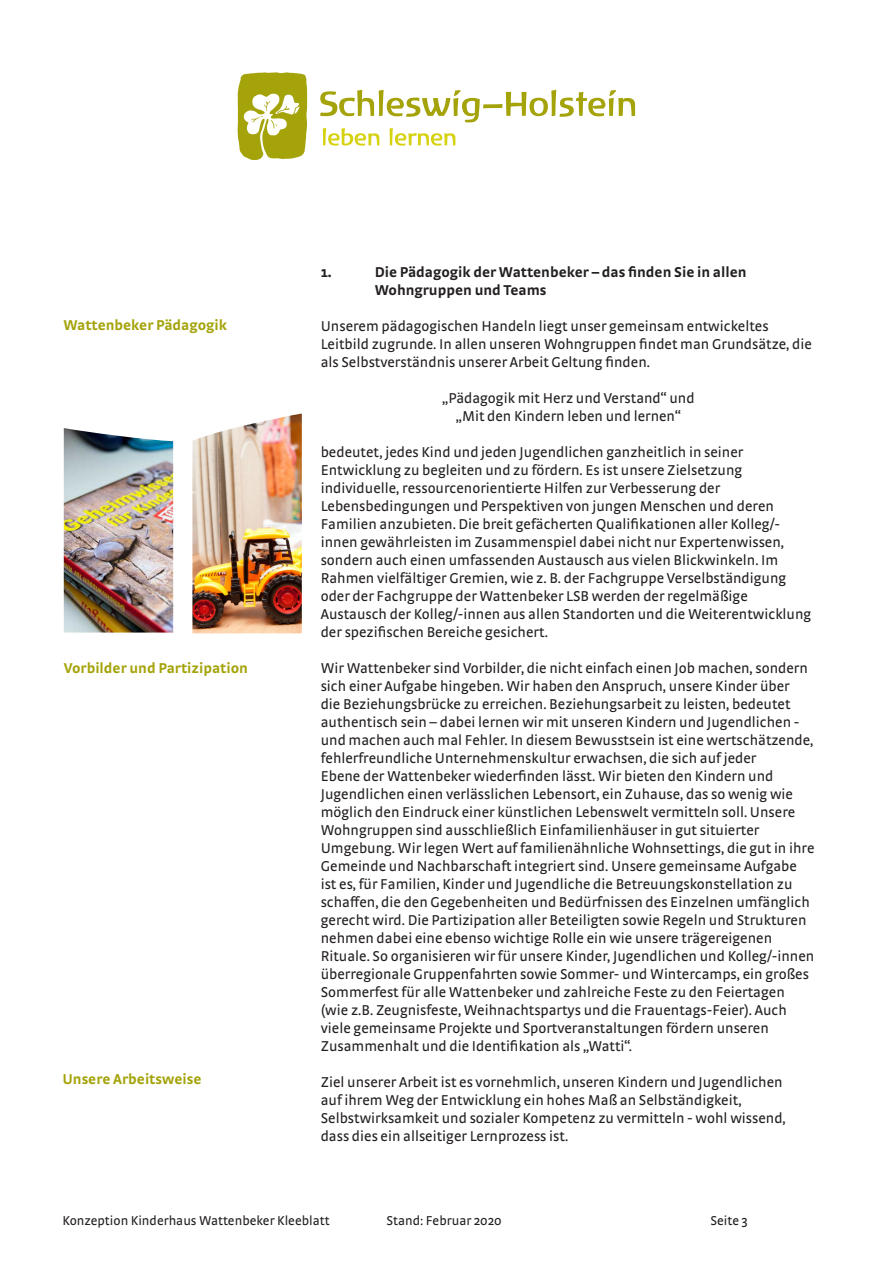
<style>
.page{position:relative;width:893px;height:1263px;background:#fff}
.page>*{position:absolute;margin:0;border:0;box-sizing:border-box;transform-origin:0 0}
.Fließtext{font:15px/18px "Strada OT";color:#231f20}
.Fließtext-2{font:700 15px/18px "Strada OT";color:#231f20}
.t1{font:700 15px "Strada OT";color:#a4a30a}
.t2{font:13.5px "Strada OT";color:#231f20}
</style>
<div class="page">
<svg style="left:320px;top:90px;width:315px;height:32px"></svg>
<svg style="left:323px;top:128px;width:56px;height:18px"></svg>
<svg style="left:390px;top:128px;width:65px;height:18px"></svg>
<svg style="left:237px;top:72px;width:70px;height:88px"></svg>
<img style="left:64px;top:428px;width:109px;height:204px">
<img style="left:192px;top:414px;width:110px;height:219px">
<p class="t1" style="left:63px;top:316px;width:165px">Wattenbeker Pädagogik</p>
<p class="t1" style="left:64px;top:659px;width:186px">Vorbilder und Partizipation</p>
<p class="t1" style="left:62px;top:1070px;width:141px">Unsere Arbeitsweise</p>
<p class="Fließtext-2" style="left:321px;top:263px;width:12px">1.</p>
<p class="Fließtext-2" style="left:375px;top:263px;width:373px">Die Pädagogik der Wattenbeker – das finden Sie in allen<br>Wohngruppen und Teams</p>
<p class="Fließtext" style="left:321px;top:317px;width:493px">Unserem pädagogischen Handeln liegt unser gemeinsam entwickeltes<br>Leitbild zugrunde. In allen unseren Wohngruppen findet man Grundsätze, die als Selbstverständnis unserer Arbeit Geltung finden.</p>
<p class="Fließtext" style="left:442px;top:389px;width:254px">„Pädagogik mit Herz und Verstand“ und</p>
<p class="Fließtext" style="left:456px;top:407px;width:227px">„Mit den Kindern leben und lernen“</p>
<p class="Fließtext" style="left:321px;top:443px;width:492px">bedeutet, jedes Kind und jeden Jugendlichen ganzheitlich in seiner Entwicklung zu begleiten und zu fördern. Es ist unsere Zielsetzung individuelle, ressourcenorientierte Hilfen zur Verbesserung der Lebensbedingungen und Perspektiven von jungen Menschen und deren Familien anzubieten. Die breit gefächerten Qualifikationen aller Kolleg/- innen gewährleisten im Zusammenspiel dabei nicht nur Expertenwissen, sondern auch einen umfassenden Austausch aus vielen Blickwinkeln. Im Rahmen vielfältiger Gremien, wie z. B. der Fachgruppe Verselbständigung oder der Fachgruppe der Wattenbeker LSB werden der regelmäßige Austausch der Kolleg/-innen aus allen Standorten und die Weiterentwicklung der spezifischen Bereiche gesichert.</p>
<p class="Fließtext" style="left:321px;top:659px;width:495px">Wir Wattenbeker sind Vorbilder, die nicht einfach einen Job machen, sondern sich einer Aufgabe hingeben. Wir haben den Anspruch, unsere Kinder über<br>die Beziehungsbrücke zu erreichen. Beziehungsarbeit zu leisten, bedeutet authentisch sein – dabei lernen wir mit unseren Kindern und Jugendlichen - und machen auch mal Fehler. In diesem Bewusstsein ist eine wertschätzende, fehlerfreundliche Unternehmenskultur erwachsen, die sich auf jeder<br>Ebene der Wattenbeker wiederfinden lässt. Wir bieten den Kindern und Jugendlichen einen verlässlichen Lebensort, ein Zuhause, das so wenig wie möglich den Eindruck einer künstlichen Lebenswelt vermitteln soll. Unsere Wohngruppen sind ausschließlich Einfamilienhäuser in gut situierter Umgebung. Wir legen Wert auf familienähnliche Wohnsettings, die gut in ihre Gemeinde und Nachbarschaft integriert sind. Unsere gemeinsame Aufgabe ist es, für Familien, Kinder und Jugendliche die Betreuungskonstellation zu schaffen, die den Gegebenheiten und Bedürfnissen des Einzelnen umfänglich gerecht wird. Die Partizipation aller Beteiligten sowie Regeln und Strukturen nehmen dabei eine ebenso wichtige Rolle ein wie unsere trägereigenen Rituale. So organisieren wir für unsere Kinder, Jugendlichen und Kolleg/-innen überregionale Gruppenfahrten sowie Sommer- und Wintercamps, ein großes Sommerfest für alle Wattenbeker und zahlreiche Feste zu den Feiertagen (wie z.B. Zeugnisfeste, Weihnachtspartys und die Frauentags-Feier). Auch viele gemeinsame Projekte und Sportveranstaltungen fördern unseren Zusammenhalt und die Identifikation als „Watti“.</p>
<p class="Fließtext" style="left:321px;top:1073px;width:467px">Ziel unserer Arbeit ist es vornehmlich, unseren Kindern und Jugendlichen auf ihrem Weg der Entwicklung ein hohes Maß an Selbständigkeit, Selbstwirksamkeit und sozialer Kompetenz zu vermitteln - wohl wissend, dass dies ein allseitiger Lernprozess ist.</p>
<p class="t2" style="left:62px;top:1212px;width:269px">Konzeption Kinderhaus Wattenbeker Kleeblatt</p>
<p class="t2" style="left:386px;top:1212px;width:117px">Stand: Februar 2020</p>
<p class="t2" style="left:710px;top:1212px;width:39px">Seite 3</p>
</div>
